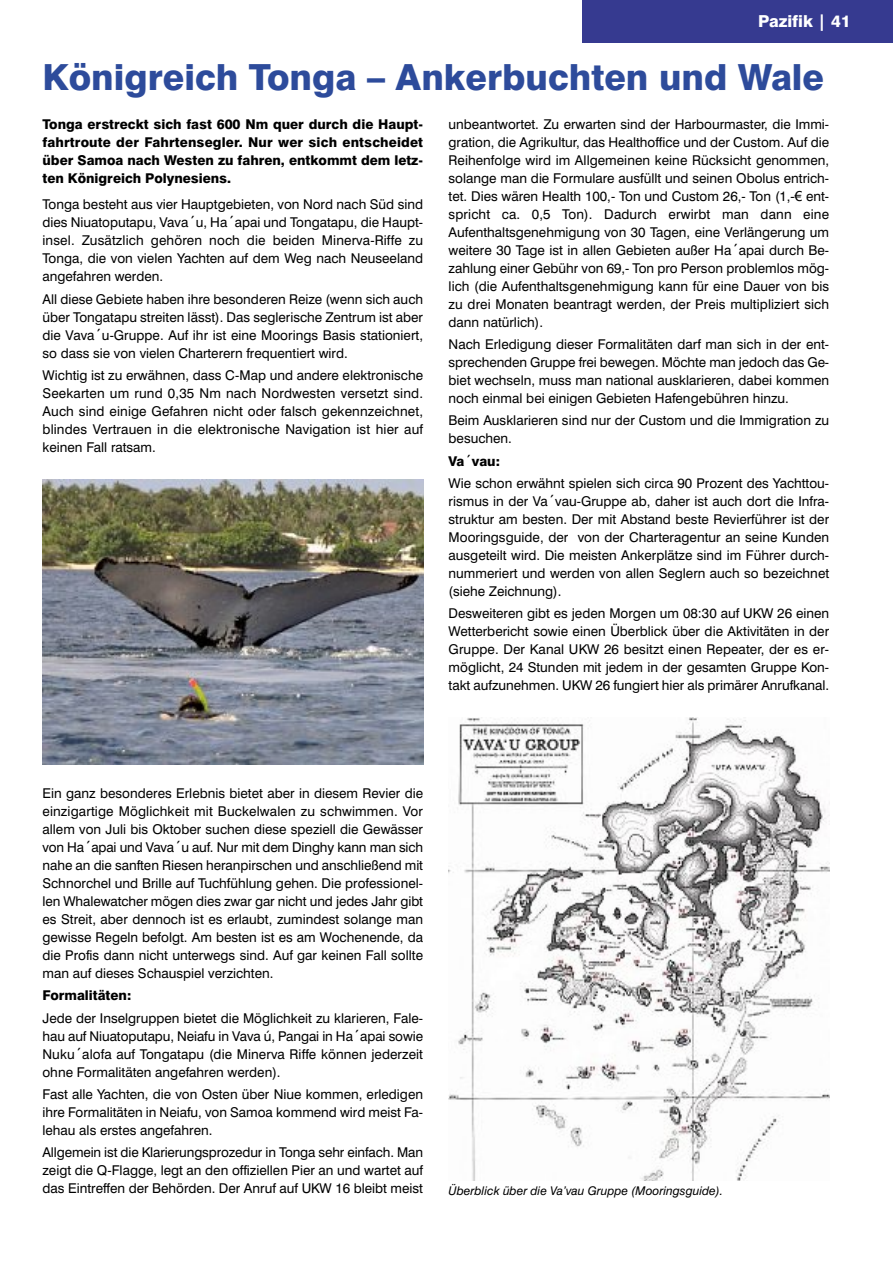
<style>
.page{position:relative;width:893px;height:1263px;background:#fff}
.page>*{position:absolute;margin:0;border:0;box-sizing:border-box;transform-origin:0 0}
.t1{font:800 36px "Swiss 721 BT";color:#2d4b9b}
.t2{font:800 16.5px "Swiss 721 BT";color:#fff}
.t3{font:13.5px/18px "Swiss 721 BT";color:#000;text-align:justify}
.t4{font:800 13.5px/18px "Swiss 721 BT";color:#000;text-align:justify}
.t5{font:italic 12px "Swiss 721 BT";color:#000}
.s1{font-family:"Tahoma"}
.s2{font-weight:800}
</style>
<div class="page">
<div style="left:583px;top:0;width:310px;height:43px;background:#363a90"></div>
<img style="left:43px;top:479px;width:380px;height:285px">
<img style="left:448px;top:717px;width:381px;height:464px">
<p class="t2" style="left:758px;top:15px;width:94px">Pazifik | 41</p>
<h1 class="t1" style="left:43px;top:64px;width:783px">Königreich Tonga – Ankerbuchten und Wale</h1>
<p class="t4" style="left:43px;top:116px;width:382px">Tonga erstreckt sich fast 600 Nm quer durch die Haupt&shy;fahrtroute der Fahrtensegler. Nur wer sich entscheidet über Samoa nach Westen zu fahren, entkommt dem letz&shy;ten Königreich Polynesiens.</p>
<p class="t3" style="left:43px;top:196px;width:382px">Tonga besteht aus vier Hauptgebieten, von Nord nach Süd sind dies Niuatoputapu, Vava<span class="s1">´</span>u, Ha<span class="s1">´</span>apai und Tongatapu, die Haupt&shy;insel. Zusätzlich gehören noch die beiden Minerva-Riffe zu Tonga, die von vielen Yachten auf dem Weg nach Neuseeland angefahren werden.</p>
<p class="t3" style="left:43px;top:290px;width:382px">All diese Gebiete haben ihre besonderen Reize (wenn sich auch über Tongatapu streiten lässt). Das seglerische Zentrum ist aber die Vava<span class="s1">´</span>u-Gruppe. Auf ihr ist eine Moorings Basis stationiert, so dass sie von vielen Charterern frequentiert wird.</p>
<p class="t3" style="left:43px;top:366px;width:382px">Wichtig ist zu erwähnen, dass C-Map und andere elektronische Seekarten um rund 0,35 Nm nach Nordwesten versetzt sind.<br>Auch sind einige Gefahren nicht oder falsch gekennzeichnet, blindes Vertrauen in die elektronische Navigation ist hier auf keinen Fall ratsam.</p>
<p class="t3" style="left:449px;top:115px;width:382px">unbeantwortet. Zu erwarten sind der Harbourmaster, die Immi&shy;gration, die Agrikultur, das Healthoffice und der Custom. Auf die Reihenfolge wird im Allgemeinen keine Rücksicht genommen, solange man die Formulare ausfüllt und seinen Obolus entrich&shy;tet. Dies wären Health 100,- Ton und Custom 26,- Ton (1,-<span class="s1">€</span> ent&shy;spricht ca. 0,5 Ton). Dadurch erwirbt man dann eine Aufenthaltsgenehmigung von 30 Tagen, eine Verlängerung um weitere 30 Tage ist in allen Gebieten außer Ha<span class="s1">´</span>apai durch Be&shy;zahlung einer Gebühr von 69,- Ton pro Person problemlos mög&shy;lich (die Aufenthaltsgenehmigung kann für eine Dauer von bis zu drei Monaten beantragt werden, der Preis multipliziert sich dann natürlich).</p>
<p class="t3" style="left:449px;top:335px;width:382px">Nach Erledigung dieser Formalitäten darf man sich in der ent&shy;sprechenden Gruppe frei bewegen. Möchte man jedoch das Ge&shy;biet wechseln, muss man national ausklarieren, dabei kommen noch einmal bei einigen Gebieten Hafengebühren hinzu.</p>
<p class="t3" style="left:449px;top:412px;width:382px">Beim Ausklarieren sind nur der Custom und die Immigration zu besuchen.</p>
<p class="t3" style="left:449px;top:450px;width:382px;line-height:22.2px"><span class="s2">Va</span><span class="s1">´</span><span class="s2">vau:<br></span>Wie schon erwähnt spielen sich circa 90 Prozent des Yachttou-</p>
<p class="t3" style="left:449px;top:492px;width:382px">rismus in der Va<span class="s1">´</span>vau-Gruppe ab, daher ist auch dort die Infra&shy;struktur am besten. Der mit Abstand beste Revierführer ist der Mooringsguide, der von der Charteragentur an seine Kunden ausgeteilt wird. Die meisten Ankerplätze sind im Führer durch&shy;nummeriert und werden von allen Seglern auch so bezeichnet (siehe Zeichnung).</p>
<p class="t3" style="left:449px;top:604px;width:382px">Desweiteren gibt es jeden Morgen um 08:30 auf UKW 26 einen Wetterbericht sowie einen Überblick über die Aktivitäten in der Gruppe. Der Kanal UKW 26 besitzt einen Repeater, der es er&shy;möglicht, 24 Stunden mit jedem in der gesamten Gruppe Kon&shy;takt aufzunehmen. UKW 26 fungiert hier als primärer Anrufkanal.</p>
<p class="t3" style="left:43px;top:784px;width:382px">Ein ganz besonderes Erlebnis bietet aber in diesem Revier die einzigartige Möglichkeit mit Buckelwalen zu schwimmen. Vor allem von Juli bis Oktober suchen diese speziell die Gewässer von Ha<span class="s1">´</span>apai und Vava<span class="s1">´</span>u auf. Nur mit dem Dinghy kann man sich nahe an die sanften Riesen heranpirschen und anschließend mit Schnorchel und Brille auf Tuchfühlung gehen. Die professionel&shy;len Whalewatcher mögen dies zwar gar nicht und jedes Jahr gibt es Streit, aber dennoch ist es erlaubt, zumindest solange man gewisse Regeln befolgt. Am besten ist es am Wochenende, da die Profis dann nicht unterwegs sind. Auf gar keinen Fall sollte man auf dieses Schauspiel verzichten.</p>
<p class="t4" style="left:43px;top:988px;width:90px">Formalitäten:</p>
<p class="t3" style="left:42px;top:1009px;width:382px">Jede der Inselgruppen bietet die Möglichkeit zu klarieren, Fale&shy;hau auf Niuatoputapu, Neiafu in Vava ú, Pangai in Ha<span class="s1">´</span>apai sowie Nuku<span class="s1">´</span>alofa auf Tongatapu (die Minerva Riffe können jederzeit ohne Formalitäten angefahren werden).</p>
<p class="t3" style="left:42px;top:1085px;width:382px">Fast alle Yachten, die von Osten über Niue kommen, erledigen ihre Formalitäten in Neiafu, von Samoa kommend wird meist Fa&shy;lehau als erstes angefahren.</p>
<p class="t3" style="left:42px;top:1143px;width:382px">Allgemein ist die Klarierungsprozedur in Tonga sehr einfach. Man zeigt die Q-Flagge, legt an den offiziellen Pier an und wartet auf das Eintreffen der Behörden. Der Anruf auf UKW 16 bleibt meist</p>
<p class="t5" style="left:449px;top:1184px;width:276px">Überblick über die Va’vau Gruppe (Mooringsguide).</p>
</div>
